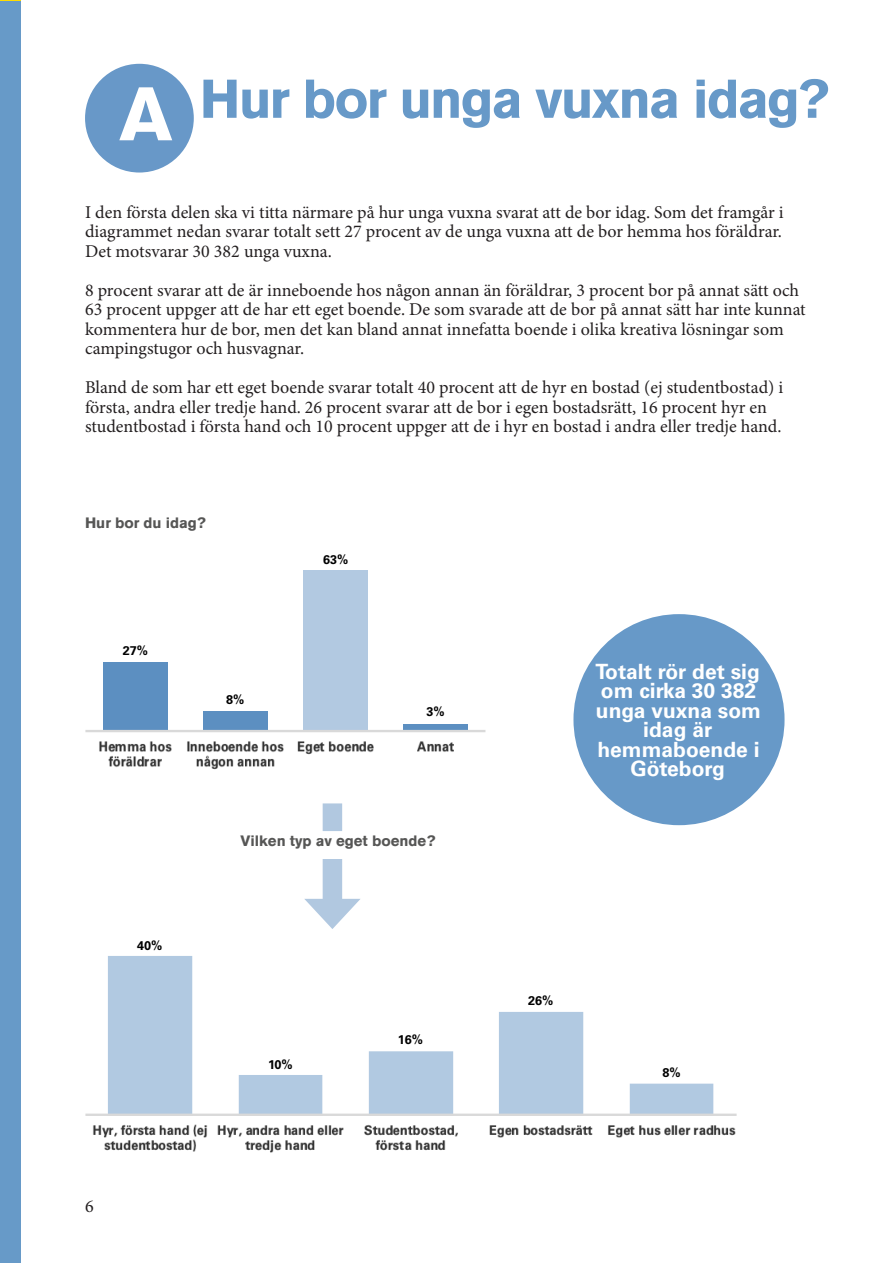
<style>
.page{position:relative;width:893px;height:1263px;background:#fff}
.page>*{position:absolute;margin:0;border:0;box-sizing:border-box;transform-origin:0 0}
.Rubrik{font:700 75px "Akzidenz Grotesk BE";color:#fff}
.Rubrik_1{font:700 54px "Akzidenz Grotesk BE";letter-spacing:-.03em;color:#6799c8}
.Brödtext{font:700 21px/19.5px "Univers LT Std";color:#fff;text-align:center}
.Brödtext-2{font:18px/19.5px "Minion Pro";color:#231f20}
.Bildtext{font:700 15px "Akzidenz Grotesk BE";color:#565655}
.t1{font:700 12.6px "Univers LT Std";letter-spacing:.005em;color:#000}
</style>
<div class="page">
<div style="left:85px;top:64px;width:109px;height:109px;background:#6898c8;border-radius:50%"></div>
<div style="left:103px;top:662px;width:65px;height:69px;background:#5c8fc1"></div>
<div style="left:203px;top:711px;width:65px;height:20px;background:#5c8fc1"></div>
<div style="left:303px;top:570px;width:65px;height:161px;background:#b1c9e1"></div>
<svg style="left:403px;top:724px;width:65px;height:6px"></svg>
<hr style="left:85px;top:730px;width:400px;height:2px;background:#d9d9d9">
<img style="left:99px;top:741px;width:275px;height:14px">
<img style="left:102px;top:749px;width:67px;height:18px">
<img style="left:188px;top:749px;width:95px;height:21px">
<img style="left:417px;top:741px;width:37px;height:11px">
<svg style="left:108px;top:956px;width:605px;height:157px"></svg>
<hr style="left:85px;top:1113px;width:652px;height:3px;background:#d9d9d9">
<img style="left:93px;top:1124px;width:115px;height:14px">
<img style="left:96px;top:1134px;width:107px;height:18px">
<img style="left:217px;top:1125px;width:127px;height:13px">
<img style="left:238px;top:1134px;width:84px;height:19px">
<img style="left:364px;top:1124px;width:94px;height:13px">
<img style="left:369px;top:1134px;width:84px;height:17px">
<img style="left:489px;top:1125px;width:247px;height:13px">
<div style="left:323px;top:859px;width:19px;height:51px;background:#b1c8e0"></div>
<svg style="left:304px;top:899px;width:56px;height:30px"></svg>
<div style="left:323px;top:803px;width:19px;height:28px;background:#b1c8e0"></div>
<div style="left:573px;top:614px;width:211px;height:211px;background:#6799c8;border-radius:50%"></div>
<div style="left:0;top:1px;width:20px;height:1261px;background:#679ac8"></div>
<p class="Rubrik" style="left:119px;top:71px;width:55px">A</p>
<p class="Rubrik_1" style="left:200px;top:68px;width:631px">Hur bor unga vuxna idag?</p>
<p class="Brödtext-2" style="left:85px;top:202px;width:700px;text-align:justify">I den första delen ska vi titta närmare på hur unga vuxna svarat att de bor idag. Som det framgår i diagrammet nedan svarar totalt sett 27 procent av de unga vuxna att de bor hemma hos föräldrar.<br>Det motsvarar 30 382 unga vuxna.</p>
<p class="Brödtext-2" style="left:85px;top:280px;width:722px">8 procent svarar att de är inneboende hos någon annan än föräldrar, 3 procent bor på annat sätt och 63 procent uppger att de har ett eget boende. De som svarade att de bor på annat sätt har inte kunnat kommentera hur de bor, men det kan bland annat innefatta boende i olika kreativa lösningar som campingstugor och husvagnar.</p>
<p class="Brödtext-2" style="left:85px;top:378px;width:700px">Bland de som har ett eget boende svarar totalt 40 procent att de hyr en bostad (ej studentbostad) i första, andra eller tredje hand. 26 procent svarar att de bor i egen bostadsrätt, 16 procent hyr en studentbostad i första hand och 10 procent uppger att de i hyr en bostad i andra eller tredje hand.</p>
<p class="Bildtext" style="left:85px;top:514px;width:122px">Hur bor du idag?</p>
<p class="t1" style="left:123px;top:643px;width:27px">27%</p>
<p class="t1" style="left:226px;top:692px;width:20px">8%</p>
<p class="t1" style="left:323px;top:552px;width:27px">63%</p>
<p class="t1" style="left:426px;top:705px;width:20px">3%</p>
<p class="t1" style="left:137px;top:938px;width:27px">40%</p>
<p class="Bildtext" style="left:240px;top:832px;width:196px">Vilken typ av eget boende?</p>
<p class="t1" style="left:268px;top:1057px;width:26px">10%</p>
<p class="t1" style="left:398px;top:1032px;width:27px">16%</p>
<p class="Brödtext-2" style="left:85px;top:1197px;width:10px">6</p>
<p class="Brödtext" style="left:596px;top:661px;width:167px">Totalt rör det sig om cirka 30 382 unga vuxna som idag är hemmaboende i<br>Göteborg</p>
<p class="t1" style="left:528px;top:993px;width:27px">26%</p>
<p class="t1" style="left:662px;top:1065px;width:20px">8%</p>
</div>
